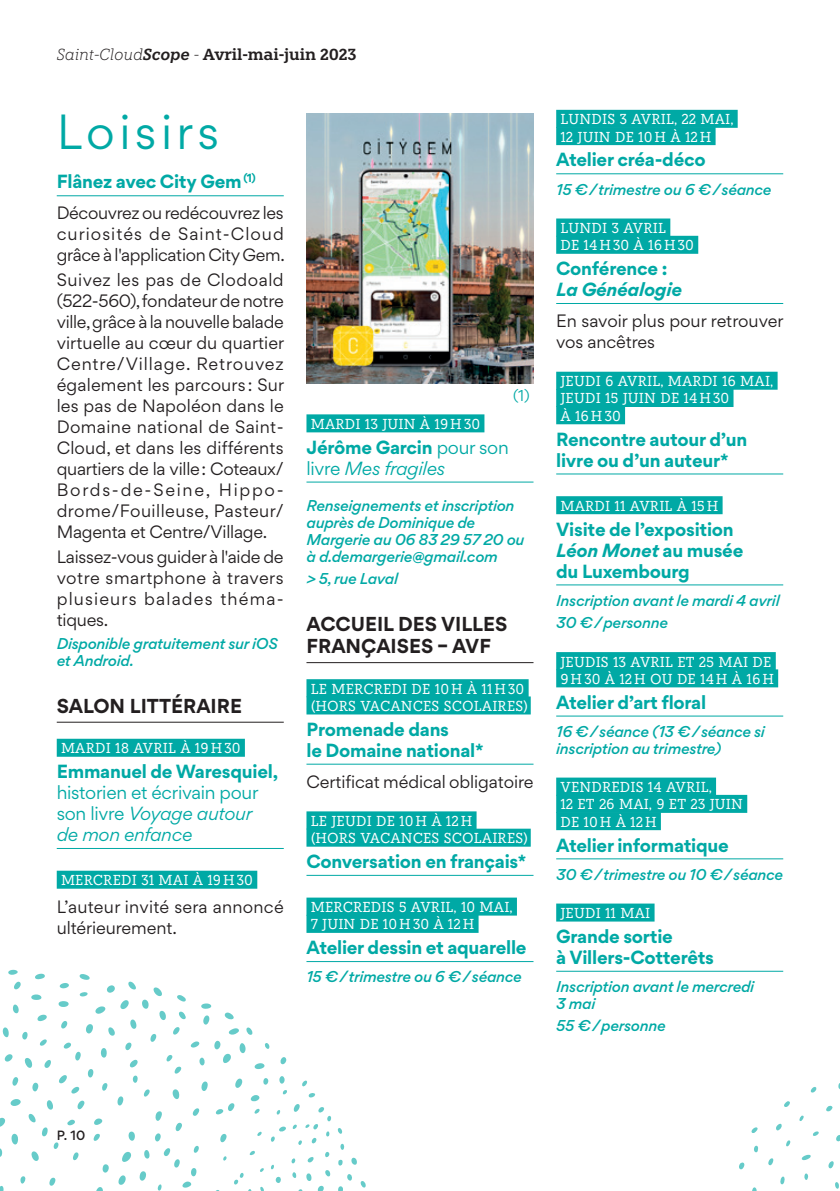
<style>
.page{position:relative;width:840px;height:1191px;background:#fff}
.page>*{position:absolute;margin:0;border:0;box-sizing:border-box;transform-origin:0 0}
.t1{font:44px "Gordita";letter-spacing:.1em;color:#00a9a5}
.t2{font:700 18px/21.6px "Gordita";color:#231f20}
.t3{font:700 17px/21px "Gordita";letter-spacing:-.015em;color:#00a9a5}
.t4{font:17px/21px "Gordita";letter-spacing:-.015em;color:#00a9a5}
.t5{font:italic 700 17px "Gordita";letter-spacing:-.015em;color:#00a9a5}
.t6{font:16px/21px "Gordita";color:#231f20;text-align:justify}
.t7{font:600 16px "Knile";letter-spacing:-.01em;color:#231f20}
.t8{font:14.4px/17.2px "Knile";letter-spacing:.01em;color:#fff}
.t9{font:italic 500 14px/16.8px "Gordita";letter-spacing:-.015em;color:#00a9a5}
.t10{font:14px "Gordita";color:#00a9a5}
.t11{font:500 12px "Gordita";color:#231f20}
.s1{font-weight:300;font-style:italic}
.s2{font-style:italic}
.s3{font-weight:400}
.s4{font-weight:400;font-style:italic}
</style>
<div class="page">
<hr style="left:57px;top:195px;width:226px;height:1px;background:#00a9a5">
<hr style="left:57px;top:721px;width:226px;height:1px;background:#231f20">
<div style="left:57px;top:738px;width:188px;height:18px;background:#00a9a5"></div>
<hr style="left:57px;top:848px;width:226px;height:1px;background:#00a9a5">
<div style="left:57px;top:870px;width:200px;height:18px;background:#00a9a5"></div>
<div style="left:306px;top:414px;width:178px;height:18px;background:#00a9a5"></div>
<hr style="left:306px;top:481px;width:227px;height:1px;background:#00a9a5">
<hr style="left:306px;top:662px;width:227px;height:1px;background:#231f20">
<div style="left:306px;top:679px;width:222px;height:18px;background:#00a9a5"></div>
<div style="left:306px;top:696px;width:224px;height:18px;background:#00a9a5"></div>
<hr style="left:306px;top:763px;width:227px;height:1px;background:#00a9a5">
<div style="left:306px;top:811px;width:170px;height:18px;background:#00a9a5"></div>
<div style="left:306px;top:828px;width:224px;height:18px;background:#00a9a5"></div>
<hr style="left:306px;top:875px;width:227px;height:1px;background:#00a9a5">
<div style="left:306px;top:897px;width:210px;height:18px;background:#00a9a5"></div>
<div style="left:306px;top:915px;width:172px;height:18px;background:#00a9a5"></div>
<hr style="left:306px;top:961px;width:227px;height:1px;background:#00a9a5">
<div style="left:556px;top:110px;width:181px;height:18px;background:#00a9a5"></div>
<div style="left:556px;top:127px;width:159px;height:18px;background:#00a9a5"></div>
<hr style="left:556px;top:173px;width:226px;height:1px;background:#00a9a5">
<div style="left:556px;top:218px;width:114px;height:18px;background:#00a9a5"></div>
<div style="left:556px;top:236px;width:141px;height:18px;background:#00a9a5"></div>
<hr style="left:556px;top:303px;width:226px;height:1px;background:#00a9a5">
<div style="left:556px;top:372px;width:221px;height:18px;background:#00a9a5"></div>
<div style="left:556px;top:389px;width:177px;height:18px;background:#00a9a5"></div>
<div style="left:556px;top:406px;width:68px;height:18px;background:#00a9a5"></div>
<hr style="left:556px;top:473px;width:226px;height:1px;background:#00a9a5">
<div style="left:556px;top:496px;width:166px;height:18px;background:#00a9a5"></div>
<hr style="left:556px;top:584px;width:226px;height:1px;background:#00a9a5">
<div style="left:556px;top:652px;width:219px;height:18px;background:#00a9a5"></div>
<div style="left:556px;top:669px;width:221px;height:18px;background:#00a9a5"></div>
<hr style="left:556px;top:715px;width:226px;height:1px;background:#00a9a5">
<div style="left:556px;top:777px;width:159px;height:18px;background:#00a9a5"></div>
<div style="left:556px;top:795px;width:190px;height:18px;background:#00a9a5"></div>
<div style="left:556px;top:812px;width:104px;height:18px;background:#00a9a5"></div>
<hr style="left:556px;top:858px;width:226px;height:1px;background:#00a9a5">
<div style="left:556px;top:903px;width:98px;height:18px;background:#00a9a5"></div>
<hr style="left:556px;top:970px;width:226px;height:1px;background:#00a9a5">
<img style="left:306px;top:113px;width:227px;height:271px">
<svg style="left:0;top:969px;width:366px;height:222px"></svg>
<svg style="left:739px;top:1084px;width:100px;height:107px"></svg>
<p class="t7" style="left:57px;top:44px;width:301px"><span class="s1">Saint-Cloud</span><span class="s2">Scope</span> <span class="s1">-</span> Avril-mai-juin 2023</p>
<h1 class="t1" style="left:57px;top:100px;width:164px">Loisirs</h1>
<p class="t3" style="left:57px;top:171px;width:200px">Flânez avec City Gem <sup>(1)</sup></p>
<p class="t6" style="left:57px;top:202px;width:229px">Découvrez ou redécouvrez les curiosités de Saint-Cloud grâce à l'application City Gem.</p>
<p class="t6" style="left:57px;top:269px;width:229px">Suivez les pas de Clodoald (522-560), fondateur de notre ville, grâce à la nouvelle balade virtuelle au cœur du quartier Centre/Village. Retrouvez également les parcours : Sur les pas de Napoléon dans le Domaine national de Saint-Cloud, et dans les différents quartiers de la ville: Coteaux/ Bords-de-Seine, Hippo&shy;drome/Fouilleuse, Pasteur/ Magenta et Centre/Village.</p>
<p class="t6" style="left:57px;top:546px;width:228px">Laissez-vous guider à l'aide de votre smartphone à travers plusieurs balades théma&shy;tiques.</p>
<p class="t9" style="left:57px;top:635px;width:222px">Disponible gratuitement sur iOS et Android.</p>
<p class="t2" style="left:57px;top:694px;width:186px">SALON LITTÉRAIRE</p>
<p class="t8" style="left:61px;top:739px;width:181px">MARDI 18 AVRIL À 19H30</p>
<p class="t3" style="left:57px;top:761px;width:223px">Emmanuel de Waresquiel,</p>
<p class="t4" style="left:57px;top:782px;width:203px">historien et écrivain pour son livre <span class="s2">Voyage autour de mon enfance</span></p>
<p class="t8" style="left:61px;top:871px;width:193px">MERCREDI 31 MAI À 19H30</p>
<p class="t6" style="left:57px;top:896px;width:228px">L’auteur invité sera annoncé ultérieurement.</p>
<p class="t10" style="left:513px;top:385px;width:18px">(1)</p>
<p class="t8" style="left:310px;top:415px;width:171px">MARDI 13 JUIN À 19H30</p>
<p class="t3" style="left:306px;top:436px;width:204px">Jérôme Garcin <span class="s3">pour son livre</span> <span class="s4">Mes fragiles</span></p>
<p class="t9" style="left:306px;top:497px;width:219px">Renseignements et inscription auprès de Dominique de<br>Margerie au 06 83 29 57 20 ou à d.demargerie@gmail.com</p>
<p class="t9" style="left:306px;top:570px;width:93px">&gt; 5, rue Laval</p>
<p class="t2" style="left:306px;top:613px;width:202px">ACCUEIL DES VILLES<br>FRANÇAISES – AVF</p>
<p class="t8" style="left:310px;top:680px;width:219px">LE MERCREDI DE 10H À 11H30 (HORS VACANCES SCOLAIRES)</p>
<p class="t3" style="left:306px;top:718px;width:178px">Promenade dans<br>le Domaine national*</p>
<p class="t6" style="left:306px;top:770px;width:228px">Certificat médical obligatoire</p>
<p class="t8" style="left:310px;top:812px;width:219px">LE JEUDI DE 10H À 12H<br>(HORS VACANCES SCOLAIRES)</p>
<p class="t3" style="left:306px;top:850px;width:221px">Conversation en français*</p>
<p class="t8" style="left:310px;top:898px;width:203px">MERCREDIS 5 AVRIL, 10 MAI,<br>7 JUIN DE 10H30 À 12H</p>
<p class="t3" style="left:306px;top:937px;width:221px">Atelier dessin et aquarelle</p>
<p class="t9" style="left:306px;top:968px;width:217px">15 €/trimestre ou 6 €/séance</p>
<p class="t8" style="left:560px;top:110px;width:174px">LUNDIS 3 AVRIL, 22 MAI,<br>12 JUIN DE 10H À 12H</p>
<p class="t3" style="left:556px;top:149px;width:151px">Atelier créa-déco</p>
<p class="t9" style="left:556px;top:181px;width:217px">15 €/trimestre ou 6 €/séance</p>
<p class="t8" style="left:560px;top:219px;width:135px">LUNDI 3 AVRIL<br>DE 14H30 À 16H30</p>
<p class="t3" style="left:556px;top:258px;width:113px">Conférence :</p>
<p class="t5" style="left:556px;top:276px;width:127px">La Généalogie</p>
<p class="t6" style="left:556px;top:310px;width:229px">En savoir plus pour retrouver vos ancêtres</p>
<p class="t8" style="left:560px;top:372px;width:214px">JEUDI 6 AVRIL, MARDI 16 MAI,<br>JEUDI 15 JUIN DE 14H30<br>À 16H30</p>
<p class="t3" style="left:556px;top:428px;width:192px">Rencontre autour d’un livre ou d’un auteur*</p>
<p class="t8" style="left:560px;top:497px;width:159px">MARDI 11 AVRIL À 15H</p>
<p class="t3" style="left:556px;top:518px;width:188px">Visite de l’exposition<br><span class="s2">Léon Monet</span> au musée du Luxembourg</p>
<p class="t9" style="left:556px;top:589px;width:225px;line-height:22.4px">Inscription avant le mardi 4 avril<br>30 €/personne</p>
<p class="t8" style="left:560px;top:652px;width:215px">JEUDIS 13 AVRIL ET 25 MAI DE<br>9H30 À 12H OU DE 14H À 16H</p>
<p class="t3" style="left:556px;top:691px;width:151px">Atelier d’art floral</p>
<p class="t9" style="left:556px;top:723px;width:210px">16 €/séance (13 €/séance si inscription au trimestre)</p>
<p class="t8" style="left:560px;top:778px;width:184px">VENDREDIS 14 AVRIL,<br>12 ET 26 MAI, 9 ET 23 JUIN<br>DE 10H À 12H</p>
<p class="t3" style="left:556px;top:834px;width:174px">Atelier informatique</p>
<p class="t9" style="left:556px;top:866px;width:228px">30 €/trimestre ou 10 €/séance</p>
<p class="t8" style="left:560px;top:904px;width:91px">JEUDI 11 MAI</p>
<p class="t3" style="left:556px;top:925px;width:159px">Grande sortie<br>à Villers-Cotterêts</p>
<p class="t9" style="left:556px;top:978px;width:199px">Inscription avant le mercredi<br>3 mai</p>
<p class="t9" style="left:556px;top:1017px;width:111px">55 €/personne</p>
<p class="t11" style="left:57px;top:1126px;width:30px">P. 10</p>
</div>
